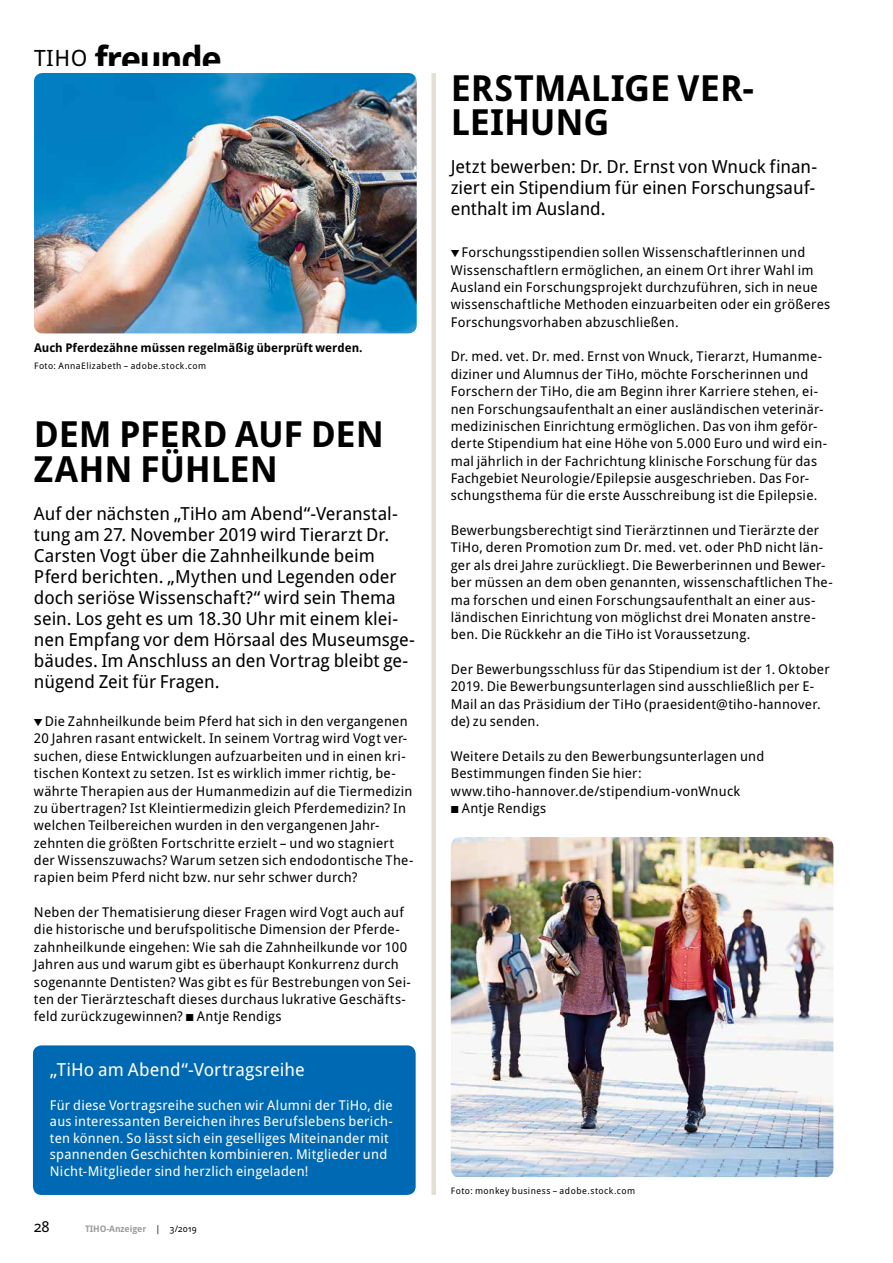
<style>
.page{position:relative;width:893px;height:1263px;background:#fff}
.page>*{position:absolute;margin:0;border:0;box-sizing:border-box;transform-origin:0 0}
.t1{font:700 36px/34.5px "Droid Sans Pro";letter-spacing:-.005em;color:#000}
.t2{font:700 36px "Droid Sans Pro";letter-spacing:-.05em;color:#000}
.t3{font:18px/21px "Droid Sans Pro";color:#000}
.t4{font:18px "Droid Sans Pro";letter-spacing:.005em;color:#fff}
.t5{font:15px "Droid Sans Pro";color:#000}
.t6{font:13.5px/17.4px "Droid Sans Pro";letter-spacing:.015em;color:#000}
.t7{font:13.5px/16.5px "Droid Sans Pro";letter-spacing:.015em;color:#fff}
.t8{font:700 12px "Droid Sans Pro";color:#000}
.t9{font:9px "Droid Sans Pro";letter-spacing:.05em;color:#000}
.t10{font:700 9px "Droid Sans Pro";letter-spacing:-.01em;color:#9c9d9d}
.s1{font-weight:400;color:#000}
</style>
<div class="page">
<img style="left:34px;top:73px;width:383px;height:260px">
<div style="left:33px;top:1045px;width:383px;height:150px;background:#0069b4;border-radius:9px"></div>
<img style="left:451px;top:837px;width:382px;height:340px">
<div style="left:431px;top:73px;width:5px;height:1122px;background:#e3dfd5"></div>
<p class="t2" style="left:34px;top:33px;width:190px"><sup>TIHO</sup> freunde</p>
<p class="t8" style="left:34px;top:339px;width:330px">Auch Pferdezähne müssen regelmäßig überprüft werden.</p>
<p class="t9" style="left:34px;top:359px;width:174px">Foto: AnnaElizabeth – adobe.stock.com</p>
<p class="t1" style="left:34px;top:416px;width:351px">DEM PFERD AUF DEN<br>ZAHN FÜHLEN</p>
<p class="t3" style="left:34px;top:502px;width:382px">Auf der nächsten „TiHo am Abend“-Veranstal&shy;tung am 27. November 2019 wird Tierarzt Dr.<br>Carsten Vogt über die Zahnheilkunde beim Pferd berichten. „Mythen und Legenden oder doch seriöse Wissenschaft?“ wird sein Thema sein. Los geht es um 18.30 Uhr mit einem klei&shy;nen Empfang vor dem Hörsaal des Museumsge&shy;bäudes. Im Anschluss an den Vortrag bleibt ge&shy;nügend Zeit für Fragen.</p>
<p class="t6" style="left:34px;top:712px;width:381px;text-indent:11px">Die Zahnheilkunde beim Pferd hat sich in den vergangenen 20 Jahren rasant entwickelt. In seinem Vortrag wird Vogt ver&shy;suchen, diese Entwicklungen aufzuarbeiten und in einen kri&shy;tischen Kontext zu setzen. Ist es wirklich immer richtig, be&shy;währte Therapien aus der Humanmedizin auf die Tiermedizin zu übertragen? Ist Kleintiermedizin gleich Pferdemedizin? In welchen Teilbereichen wurden in den vergangenen Jahr&shy;zehnten die größten Fortschritte erzielt – und wo stagniert der Wissenszuwachs? Warum setzen sich endodontische The&shy;rapien beim Pferd nicht bzw. nur sehr schwer durch?</p>
<p class="t6" style="left:34px;top:903px;width:378px">Neben der Thematisierung dieser Fragen wird Vogt auch auf die historische und berufspolitische Dimension der Pferde&shy;zahnheilkunde eingehen: Wie sah die Zahnheilkunde vor 100<br>Jahren aus und warum gibt es überhaupt Konkurrenz durch sogenannte Dentisten? Was gibt es für Bestrebungen von Sei&shy;ten der Tierärzteschaft dieses durchaus lukrative Geschäfts&shy;feld zurückzugewinnen? Antje Rendigs</p>
<p class="t4" style="left:50px;top:1057px;width:256px">„TiHo am Abend“-Vortragsreihe</p>
<p class="t7" style="left:50px;top:1096px;width:344px">Für diese Vortragsreihe suchen wir Alumni der TiHo, die aus interessanten Bereichen ihres Berufslebens berich&shy;ten können. So lässt sich ein geselliges Miteinander mit spannenden Geschichten kombinieren. Mitglieder und Nicht-Mitglieder sind herzlich eingeladen!</p>
<p class="t5" style="left:34px;top:1216px;width:17px">28</p>
<p class="t10" style="left:85px;top:1222px;width:113px">TIHO-Anzeiger <span class="s1">| 3/2019</span></p>
<p class="t1" style="left:451px;top:69px;width:305px">ERSTMALIGE VER-<br>LEIHUNG</p>
<p class="t3" style="left:451px;top:156px;width:368px;text-align:justify">Jetzt bewerben: Dr. Dr. Ernst von Wnuck finan&shy;ziert ein Stipendium für einen Forschungsauf&shy;enthalt im Ausland.</p>
<p class="t6" style="left:451px;top:243px;width:381px;text-indent:11px">Forschungsstipendien sollen Wissenschaftlerinnen und Wissenschaftlern ermöglichen, an einem Ort ihrer Wahl im Ausland ein Forschungsprojekt durchzuführen, sich in neue wissenschaftliche Methoden einzuarbeiten oder ein größeres Forschungsvorhaben abzuschließen.</p>
<p class="t6" style="left:451px;top:347px;width:378px">Dr. med. vet. Dr. med. Ernst von Wnuck, Tierarzt, Humanme&shy;diziner und Alumnus der TiHo, möchte Forscherinnen und Forschern der TiHo, die am Beginn ihrer Karriere stehen, ei&shy;nen Forschungsaufenthalt an einer ausländischen veterinär&shy;medizinischen Einrichtung ermöglichen. Das von ihm geför&shy;derte Stipendium hat eine Höhe von 5.000 Euro und wird ein&shy;mal jährlich in der Fachrichtung klinische Forschung für das Fachgebiet Neurologie/Epilepsie ausgeschrieben. Das For&shy;schungsthema für die erste Ausschreibung ist die Epilepsie.</p>
<p class="t6" style="left:451px;top:521px;width:383px">Bewerbungsberechtigt sind Tierärztinnen und Tierärzte der TiHo, deren Promotion zum Dr. med. vet. oder PhD nicht län&shy;ger als drei Jahre zurückliegt. Die Bewerberinnen und Bewer&shy;ber müssen an dem oben genannten, wissenschaftlichen The&shy;ma forschen und einen Forschungsaufenthalt an einer aus&shy;ländischen Einrichtung von möglichst drei Monaten anstre&shy;ben. Die Rückkehr an die TiHo ist Voraussetzung.</p>
<p class="t6" style="left:451px;top:660px;width:381px">Der Bewerbungsschluss für das Stipendium ist der 1. Oktober 2019. Die Bewerbungsunterlagen sind ausschließlich per E-Mail an das Präsidium der TiHo (praesident@tiho-hannover. de) zu senden.</p>
<p class="t6" style="left:451px;top:747px;width:315px">Weitere Details zu den Bewerbungsunterlagen und</p>
<p class="t6" style="left:451px;top:764px;width:192px">Bestimmungen finden Sie hier:</p>
<p class="t6" style="left:451px;top:781px;width:291px">www.tiho-hannover.de/stipendium-vonWnuck</p>
<p class="t6" style="left:462px;top:799px;width:86px">Antje Rendigs</p>
<p class="t9" style="left:451px;top:1185px;width:186px">Foto: monkey business – adobe.stock.com</p>
</div>
